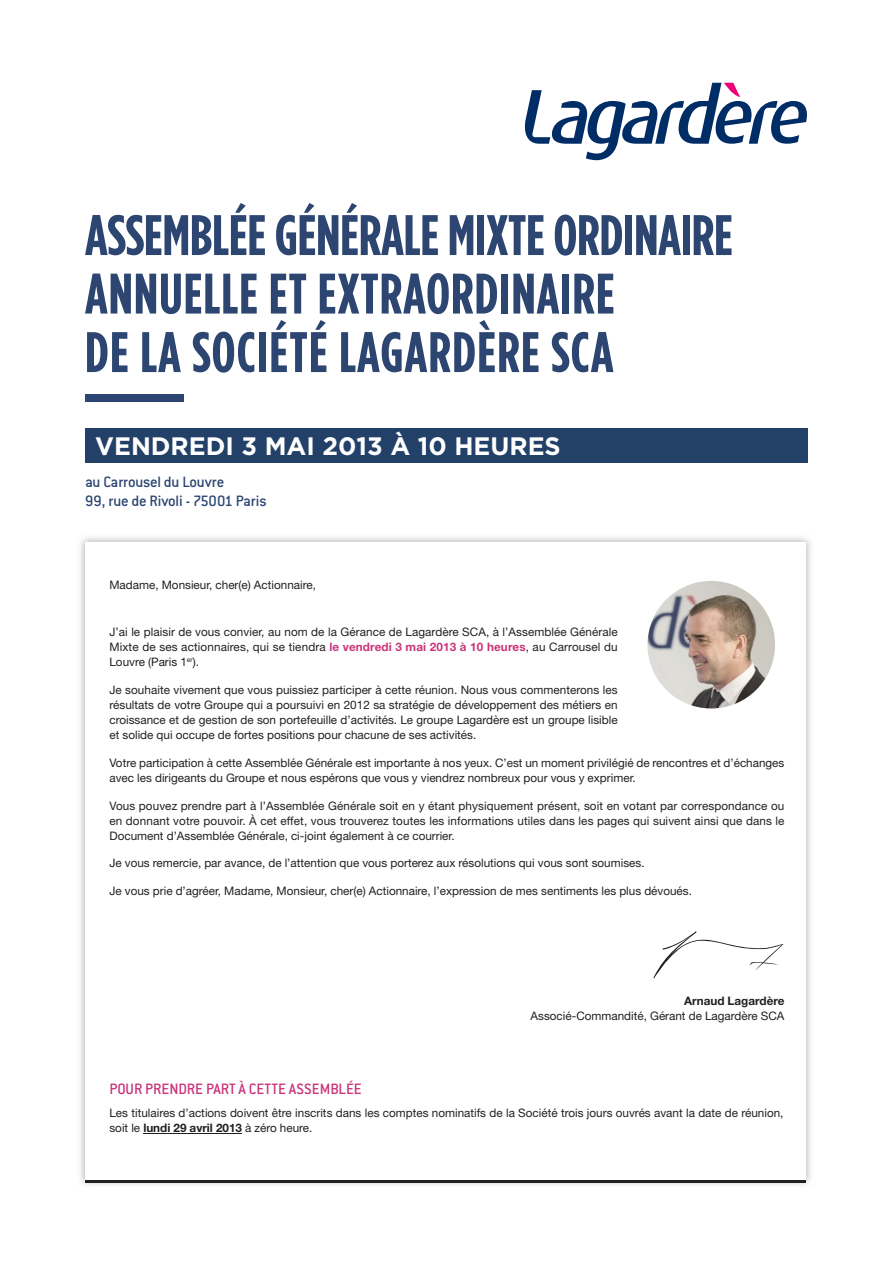
<style>
.page{position:relative;width:893px;height:1263px;background:#fff}
.page>*{position:absolute;margin:0;border:0;box-sizing:border-box;transform-origin:0 0}
.t1{font:700 condensed 57px/58.5px "Gotham HTF";letter-spacing:.015em;color:#2c4571}
.t2{font:700 25.2px "Gotham HTF";color:#fff}
.t3{font:500 16.5px/19.5px "Conduit ITC Std";letter-spacing:-.01em;color:#2c4571}
.t4{font:500 16.5px "Conduit ITC Std";color:#c9347a}
.t5{font:11.7px/15px "Helvetica Neue LT Std";color:#231f20;text-align:justify}
.t6{font:700 11.7px "Helvetica Neue LT Std";color:#231f20}
.s1{font-weight:700;color:#c9347a}
.s2{font-weight:700}
</style>
<div class="page">
<div style="left:85px;top:429px;width:723px;height:34px;background:#234168"></div>
<img style="left:80px;top:537px;width:731px;height:648px">
<div style="left:85px;top:542px;width:721px;height:638px;background:#fff"></div>
<hr style="left:85px;top:1180px;width:721px;height:2px;background:#231f20">
<img style="left:647px;top:581px;width:128px;height:127px;border-radius:50%">
<hr style="left:143px;top:1133px;width:99px;height:1px;background:#231f20">
<svg style="left:653px;top:931px;width:130px;height:47px"></svg>
<svg style="left:524px;top:83px;width:283px;height:77px"></svg>
<div style="left:85px;top:395px;width:98px;height:7px;background:#2c4571"></div>
<h1 class="t1" style="left:85px;top:209px;width:649px">ASSEMBLÉE GÉNÉRALE MIXTE ORDINAIRE<br>ANNUELLE ET EXTRAORDINAIRE<br>DE LA SOCIÉTÉ LAGARDÈRE SCA</h1>
<h2 class="t2" style="left:95px;top:437px;width:467px">VENDREDI 3 MAI 2013 À 10 HEURES</h2>
<h3 class="t3" style="left:85px;top:473px;width:183px">au Carrousel du Louvre<br>99, rue de Rivoli - 75001 Paris</h3>
<p class="t5" style="left:109px;top:579px;width:208px">Madame, Monsieur, cher(e) Actionnaire,</p>
<p class="t5" style="left:109px;top:626px;width:510px">J’ai le plaisir de vous convier, au nom de la Gérance de Lagardère SCA, à l’Assemblée Générale Mixte de ses actionnaires, qui se tiendra <span class="s1">le vendredi 3 mai 2013 à 10 heures</span>, au Carrousel du Louvre (Paris 1<sup>er</sup>).</p>
<p class="t5" style="left:109px;top:684px;width:510px">Je souhaite vivement que vous puissiez participer à cette réunion. Nous vous commenterons les résultats de votre Groupe qui a poursuivi en 2012 sa stratégie de développement des métiers en croissance et de gestion de son portefeuille d’activités. Le groupe Lagardère est un groupe lisible et solide qui occupe de fortes positions pour chacune de ses activités.</p>
<p class="t5" style="left:109px;top:756px;width:676px">Votre participation à cette Assemblée Générale est importante à nos yeux. C’est un moment privilégié de rencontres et d’échanges avec les dirigeants du Groupe et nous espérons que vous y viendrez nombreux pour vous y exprimer.</p>
<p class="t5" style="left:109px;top:799px;width:676px">Vous pouvez prendre part à l’Assemblée Générale soit en y étant physiquement présent, soit en votant par correspondance ou en donnant votre pouvoir. À cet effet, vous trouverez toutes les informations utiles dans les pages qui suivent ainsi que dans le Document d’Assemblée Générale, ci-joint également à ce courrier.</p>
<p class="t5" style="left:109px;top:857px;width:537px">Je vous remercie, par avance, de l’attention que vous porterez aux résolutions qui vous sont soumises.</p>
<p class="t5" style="left:109px;top:885px;width:584px">Je vous prie d’agréer, Madame, Monsieur, cher(e) Actionnaire, l’expression de mes sentiments les plus dévoués.</p>
<p class="t6" style="left:684px;top:997px;width:102px">Arnaud Lagardère</p>
<p class="t5" style="left:531px;top:1010px;width:255px">Associé-Commandité, Gérant de Lagardère SCA</p>
<h3 class="t4" style="left:109px;top:1082px;width:254px">POUR PRENDRE PART À CETTE ASSEMBLÉE</h3>
<p class="t5" style="left:109px;top:1107px;width:675px">Les titulaires d’actions doivent être inscrits dans les comptes nominatifs de la Société trois jours ouvrés avant la date de réunion, soit le <span class="s2">lundi 29 avril 2013</span> à zéro heure.</p>
</div>
